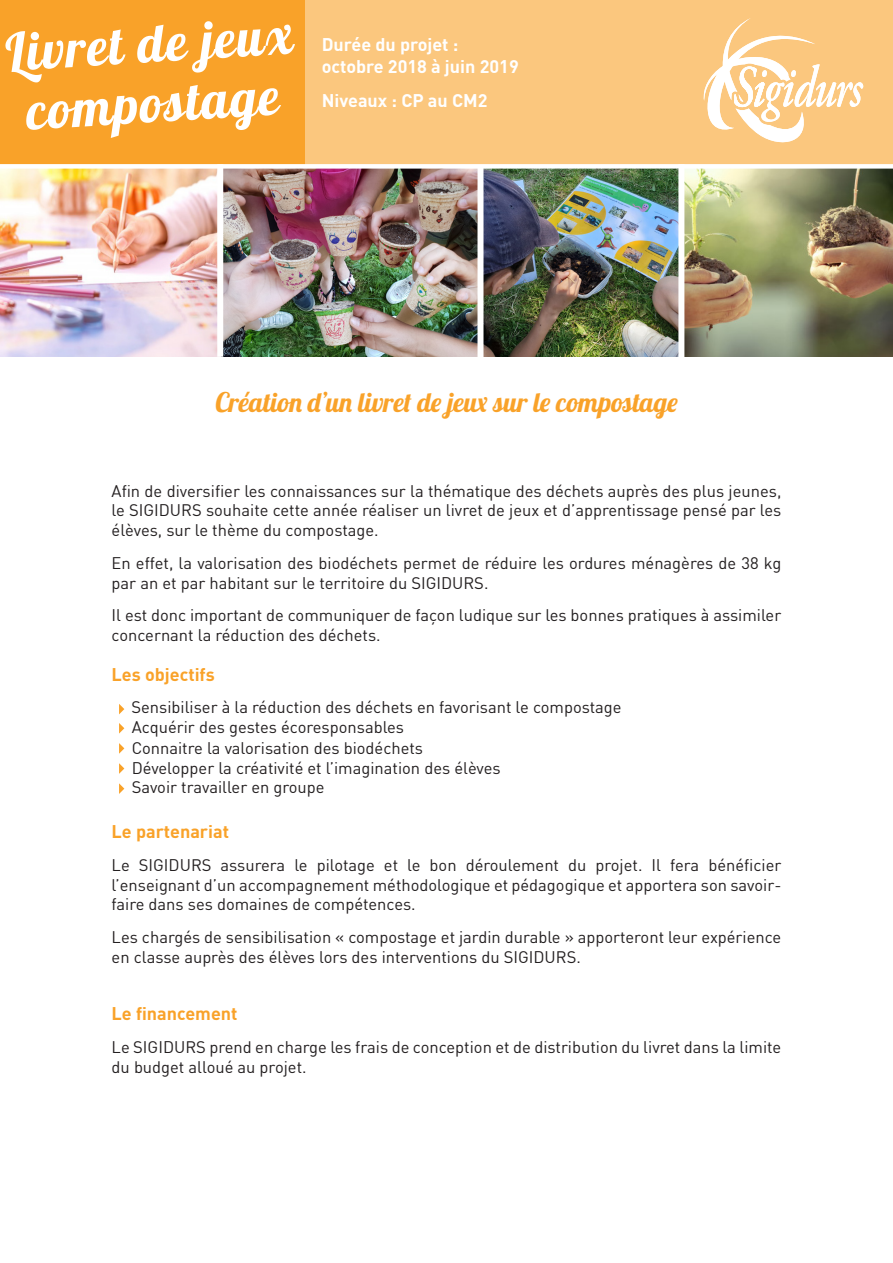
<style>
.page{position:relative;width:893px;height:1263px;background:#fff}
.page>*{position:absolute;margin:0;border:0;box-sizing:border-box;transform-origin:0 0}
.t1{font:52.5px/60.2px "Lobster";color:#fff;text-align:center}
.t2{font:27px "Lobster";color:#f9a229}
.t3{font:700 18px "DIN";color:#fff}
.t4{font:700 18px "DIN";color:#f9a229}
.t5{font:16.5px/19.8px "DIN";color:#231f20}
</style>
<div class="page">
<div style="left:0;top:0;width:304px;height:167px;background:#f9a229"></div>
<div style="left:303px;top:0;width:590px;height:166px;background:#fbc77e"></div>
<svg style="left:119px;top:704px;width:5px;height:10px"></svg>
<svg style="left:119px;top:723px;width:5px;height:10px"></svg>
<svg style="left:119px;top:743px;width:5px;height:11px"></svg>
<svg style="left:119px;top:763px;width:5px;height:11px"></svg>
<svg style="left:119px;top:783px;width:5px;height:11px"></svg>
<img style="left:483px;top:169px;width:195px;height:188px">
<img style="left:223px;top:169px;width:254px;height:188px">
<img style="left:0;top:169px;width:217px;height:188px">
<img style="left:684px;top:169px;width:209px;height:187px">
<div style="left:0;top:164px;width:893px;height:5px;background:#fff"></div>
<svg style="left:704px;top:18px;width:159px;height:124px"></svg>
<p class="t1" style="left:3px;top:22px;width:289px;rotate:-4deg">Livret de jeux compostage</p>
<p class="t3" style="left:322px;top:33px;width:138px">Durée du projet :</p>
<p class="t3" style="left:322px;top:55px;width:199px">octobre 2018 à juin 2019</p>
<p class="t3" style="left:322px;top:89px;width:167px">Niveaux : CP au CM2</p>
<p class="t2" style="left:215px;top:385px;width:464px">Création d’un livret de jeux sur le compostage</p>
<p class="t5" style="left:112px;top:480px;width:671px;text-align:justify">Afin de diversifier les connaissances sur la thématique des déchets auprès des plus jeunes, le SIGIDURS souhaite cette année réaliser un livret de jeux et d’apprentissage pensé par les élèves, sur le thème du compostage.</p>
<p class="t5" style="left:112px;top:553px;width:671px">En effet, la valorisation des biodéchets permet de réduire les ordures ménagères de 38 kg par an et par habitant sur le territoire du SIGIDURS.</p>
<p class="t5" style="left:112px;top:605px;width:671px">Il est donc important de communiquer de façon ludique sur les bonnes pratiques à assimiler concernant la réduction des déchets.</p>
<p class="t4" style="left:112px;top:663px;width:105px">Les objectifs</p>
<p class="t5" style="left:131px;top:697px;width:492px">Sensibiliser à la réduction des déchets en favorisant le compostage</p>
<p class="t5" style="left:132px;top:717px;width:274px">Acquérir des gestes écoresponsables</p>
<p class="t5" style="left:132px;top:737px;width:293px">Connaitre la valorisation des biodéchets</p>
<p class="t5" style="left:132px;top:757px;width:371px">Développer la créativité et l’imagination des élèves</p>
<p class="t5" style="left:132px;top:776px;width:194px">Savoir travailler en groupe</p>
<p class="t4" style="left:112px;top:820px;width:119px">Le partenariat</p>
<p class="t5" style="left:112px;top:854px;width:671px;text-align:justify">Le SIGIDURS assurera le pilotage et le bon déroulement du projet. Il fera bénéficier l’enseignant d’un accompagnement méthodologique et pédagogique et apportera son savoir&shy;faire dans ses domaines de compétences.</p>
<p class="t5" style="left:112px;top:927px;width:671px">Les chargés de sensibilisation « compostage et jardin durable » apporteront leur expérience en classe auprès des élèves lors des interventions du SIGIDURS.</p>
<p class="t4" style="left:112px;top:1002px;width:127px">Le financement</p>
<p class="t5" style="left:112px;top:1037px;width:671px">Le SIGIDURS prend en charge les frais de conception et de distribution du livret dans la limite du budget alloué au projet.</p>
</div>
